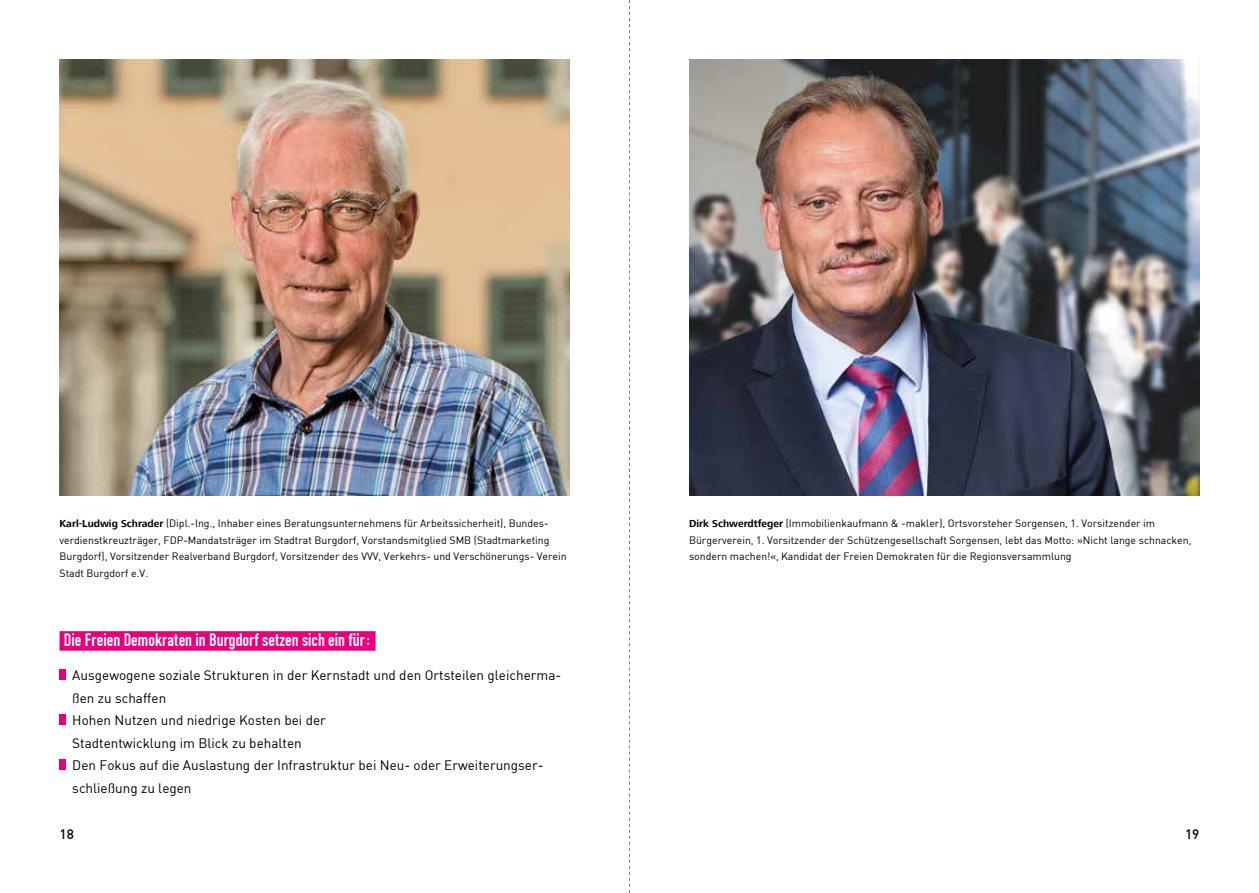
<style>
.page{position:relative;width:1259px;height:893px;background:#fff}
.page>*{position:absolute;margin:0;border:0;box-sizing:border-box;transform-origin:0 0}
.t1{font:18.75px "DIN 1451 Engschrift Regular";color:#fff}
.t2{font:13.5px/22.5px "DIN";color:#000}
.t3{font:500 13.5px "DIN";color:#000}
.t4{font:10.5px/16.5px "DIN";color:#000}
.s1{font-family:"Frutiger Next LT";font-weight:700}
</style>
<div class="page">
<div style="left:60px;top:631px;width:315px;height:20px;background:#e6007d"></div>
<div style="left:60px;top:669px;width:6px;height:11px;background:#e6007d"></div>
<div style="left:60px;top:714px;width:6px;height:11px;background:#e6007d"></div>
<div style="left:60px;top:759px;width:6px;height:11px;background:#e6007d"></div>
<img style="left:689px;top:60px;width:510px;height:435px">
<img style="left:60px;top:60px;width:510px;height:435px">
<svg style="left:629px;top:0;width:1px;height:893px"></svg>
<p class="t4" style="left:60px;top:515px;width:509px"><span class="s1">Karl-Ludwig Schrader</span> (Dipl.-Ing., Inhaber eines Beratungsunternehmens für Arbeitssicherheit), Bundes&shy;verdienstkreuzträger, FDP-Mandatsträger im Stadtrat Burgdorf, Vorstandsmitglied SMB (Stadtmarketing Burgdorf), Vorsitzender Realverband Burgdorf, Vorsitzender des VVV, Verkehrs- und Verschönerungs- Verein Stadt Burgdorf e.V.</p>
<p class="t4" style="left:689px;top:515px;width:504px"><span class="s1">Dirk Schwerdtfeger</span> (Immobilienkaufmann &amp; -makler), Ortsvorsteher Sorgensen, 1. Vorsitzender im<br>Bürgerverein, 1. Vorsitzender der Schützengesellschaft Sorgensen, lebt das Motto: »Nicht lange schnacken, sondern machen!«, Kandidat der Freien Demokraten für die Regionsversammlung</p>
<h1 class="t1" style="left:64px;top:629px;width:309px">Die Freien Demokraten in Burgdorf setzen sich ein für:</h1>
<p class="t2" style="left:72px;top:664px;width:490px">Ausgewogene soziale Strukturen in der Kernstadt und den Ortsteilen gleicherma&shy;ßen zu schaffen<br>Hohen Nutzen und niedrige Kosten bei der<br>Stadtentwicklung im Blick zu behalten<br>Den Fokus auf die Auslastung der Infrastruktur bei Neu- oder Erweiterungser&shy;schließung zu legen</p>
<p class="t3" style="left:60px;top:825px;width:16px">18</p>
<p class="t3" style="left:1185px;top:825px;width:16px">19</p>
</div>
